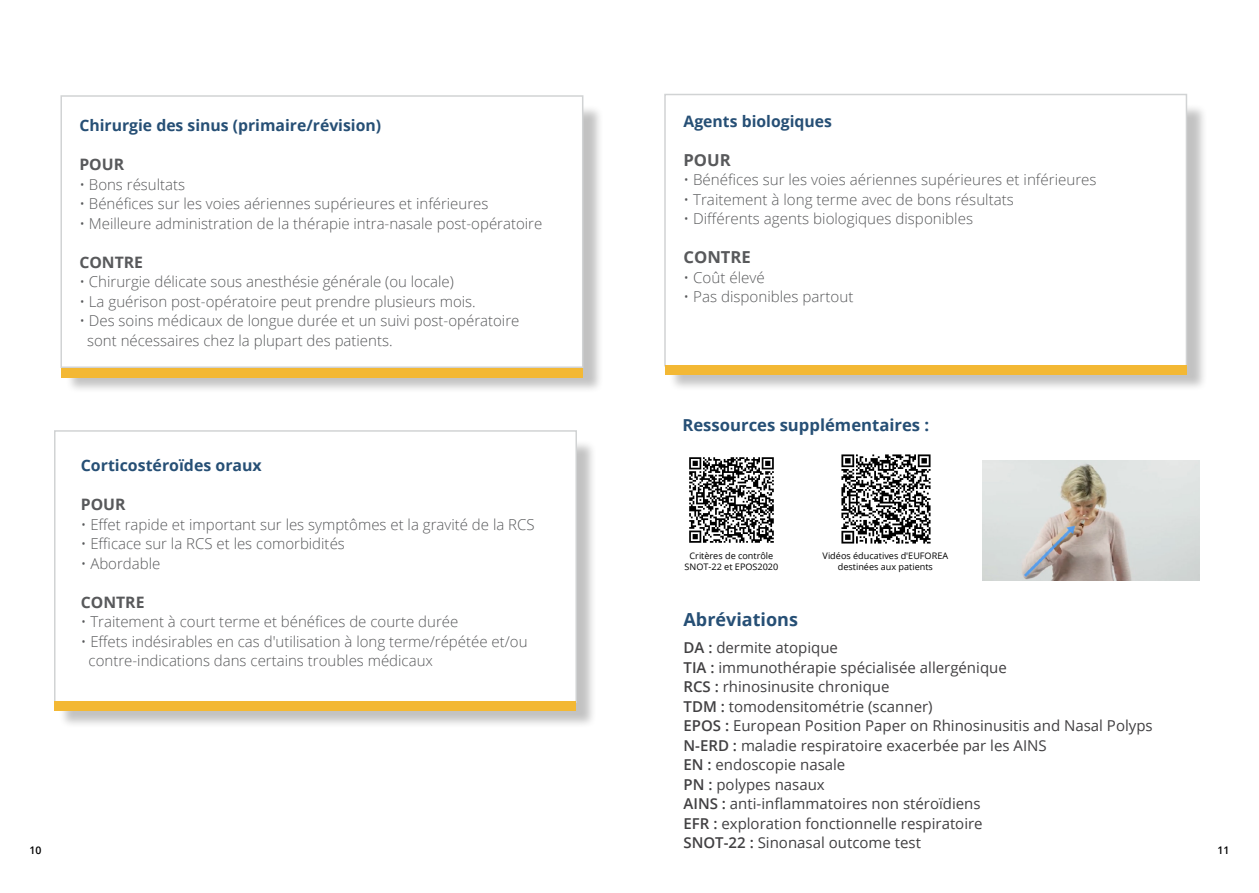
<style>
.page{position:relative;width:1259px;height:893px;background:#fff}
.page>*{position:absolute;margin:0;border:0;box-sizing:border-box;transform-origin:0 0}
.t1{font:700 18px "Open Sans";color:#264f75}
.t2{font:700 16.5px "Open Sans";color:#264f75}
.t3{font:700 16.5px "Open Sans";color:#58595b}
.t4{font:700 15.75px "Open Sans";color:#264f75}
.t5{font:700 15.75px "Open Sans";color:#58595b}
.t6{font:300 15px/19.5px "Open Sans";color:#58595b}
.t7{font:15px/19.5px "Open Sans";color:#414042}
.t8{font:600 10.5px "Open Sans";color:#000}
.t9{font:9px/10.8px "Open Sans";color:#000;text-align:center}
.s1{font-weight:600}
</style>
<div class="page">
<div style="left:65px;top:104px;width:539px;height:289px;background:#000;opacity:.24"></div>
<div style="left:60px;top:95px;width:523px;height:273px;background:#fff;border:2px solid #d1d3d4"></div>
<div style="left:58px;top:439px;width:540px;height:289px;background:#000;opacity:.24"></div>
<div style="left:54px;top:430px;width:523px;height:273px;background:#fff;border:2px solid #d1d3d4"></div>
<div style="left:61px;top:368px;width:522px;height:9px;background:#f3b834"></div>
<div style="left:54px;top:702px;width:521px;height:9px;background:#f3b834"></div>
<div style="left:668px;top:103px;width:540px;height:289px;background:#000;opacity:.24"></div>
<div style="left:664px;top:94px;width:523px;height:272px;background:#fff;border:2px solid #d1d3d4"></div>
<div style="left:665px;top:365px;width:521px;height:9px;background:#f3b834"></div>
<img style="left:982px;top:461px;width:217px;height:120px">
<img style="left:689px;top:457px;width:85px;height:86px">
<img style="left:841px;top:454px;width:90px;height:90px">
<p class="t4" style="left:79px;top:114px;width:303px">Chirurgie des sinus (primaire/révision)</p>
<p class="t5" style="left:79px;top:153px;width:46px">POUR</p>
<p class="t6" style="left:79px;top:174px;width:107px">• Bons résultats</p>
<p class="t6" style="left:79px;top:194px;width:410px">• Bénéfices sur les voies aériennes supérieures et inférieures</p>
<p class="t6" style="left:79px;top:213px;width:464px">• Meilleure administration de la thérapie intra-nasale post-opératoire</p>
<p class="t5" style="left:79px;top:251px;width:65px">CONTRE</p>
<p class="t6" style="left:79px;top:272px;width:376px">• Chirurgie délicate sous anesthésie générale (ou locale)</p>
<p class="t6" style="left:79px;top:291px;width:398px">• La guérison post-opératoire peut prendre plusieurs mois.</p>
<p class="t6" style="left:87px;top:311px;width:434px;text-indent:-8px">• Des soins médicaux de longue durée et un suivi post-opératoire sont nécessaires chez la plupart des patients.</p>
<p class="t4" style="left:683px;top:110px;width:150px">Agents biologiques</p>
<p class="t3" style="left:683px;top:148px;width:49px">POUR</p>
<p class="t6" style="left:683px;top:170px;width:415px">• Bénéfices sur les voies aériennes supérieures et inférieures</p>
<p class="t6" style="left:683px;top:189px;width:332px">• Traitement à long terme avec de bons résultats</p>
<p class="t6" style="left:683px;top:209px;width:291px">• Différents agents biologiques disponibles</p>
<p class="t3" style="left:683px;top:246px;width:69px">CONTRE</p>
<p class="t6" style="left:683px;top:267px;width:83px">• Coût élevé</p>
<p class="t6" style="left:683px;top:287px;width:171px">• Pas disponibles partout</p>
<p class="t2" style="left:682px;top:414px;width:248px">Ressources supplémentaires :</p>
<p class="t4" style="left:81px;top:454px;width:182px">Corticostéroïdes oraux</p>
<p class="t5" style="left:81px;top:493px;width:46px">POUR</p>
<p class="t6" style="left:81px;top:514px;width:455px">• Effet rapide et important sur les symptômes et la gravité de la RCS</p>
<p class="t6" style="left:81px;top:534px;width:266px">• Efficace sur la RCS et les comorbidités</p>
<p class="t6" style="left:81px;top:553px;width:81px">• Abordable</p>
<p class="t5" style="left:81px;top:591px;width:65px">CONTRE</p>
<p class="t6" style="left:81px;top:612px;width:379px">• Traitement à court terme et bénéfices de courte durée</p>
<p class="t6" style="left:89px;top:631px;width:440px;text-indent:-8px">• Effets indésirables en cas d'utilisation à long terme/répétée et/ou contre-indications dans certains troubles médicaux</p>
<p class="t9" style="left:684px;top:550px;width:95px">Critères de contrôle<br>SNOT-22 et EPOS2020</p>
<p class="t9" style="left:822px;top:550px;width:127px">Vidéos éducatives d'EUFOREA destinées aux patients</p>
<p class="t1" style="left:683px;top:607px;width:116px">Abréviations</p>
<p class="t7" style="left:683px;top:637px;width:471px"><span class="s1">DA :</span> dermite atopique<br><span class="s1">TIA :</span> immunothérapie spécialisée allergénique<br><span class="s1">RCS :</span> rhinosinusite chronique<br><span class="s1">TDM :</span> tomodensitométrie (scanner)<br><span class="s1">EPOS :</span> European Position Paper on Rhinosinusitis and Nasal Polyps <span class="s1">N-ERD :</span> maladie respiratoire exacerbée par les AINS<br><span class="s1">EN :</span> endoscopie nasale<br><span class="s1">PN :</span> polypes nasaux<br><span class="s1">AINS :</span> anti-inflammatoires non stéroïdiens<br><span class="s1">EFR :</span> exploration fonctionnelle respiratoire<br><span class="s1">SNOT-22 :</span> Sinonasal outcome test</p>
<p class="t8" style="left:30px;top:843px;width:13px">10</p>
<p class="t8" style="left:1217px;top:843px;width:13px">11</p>
</div>
